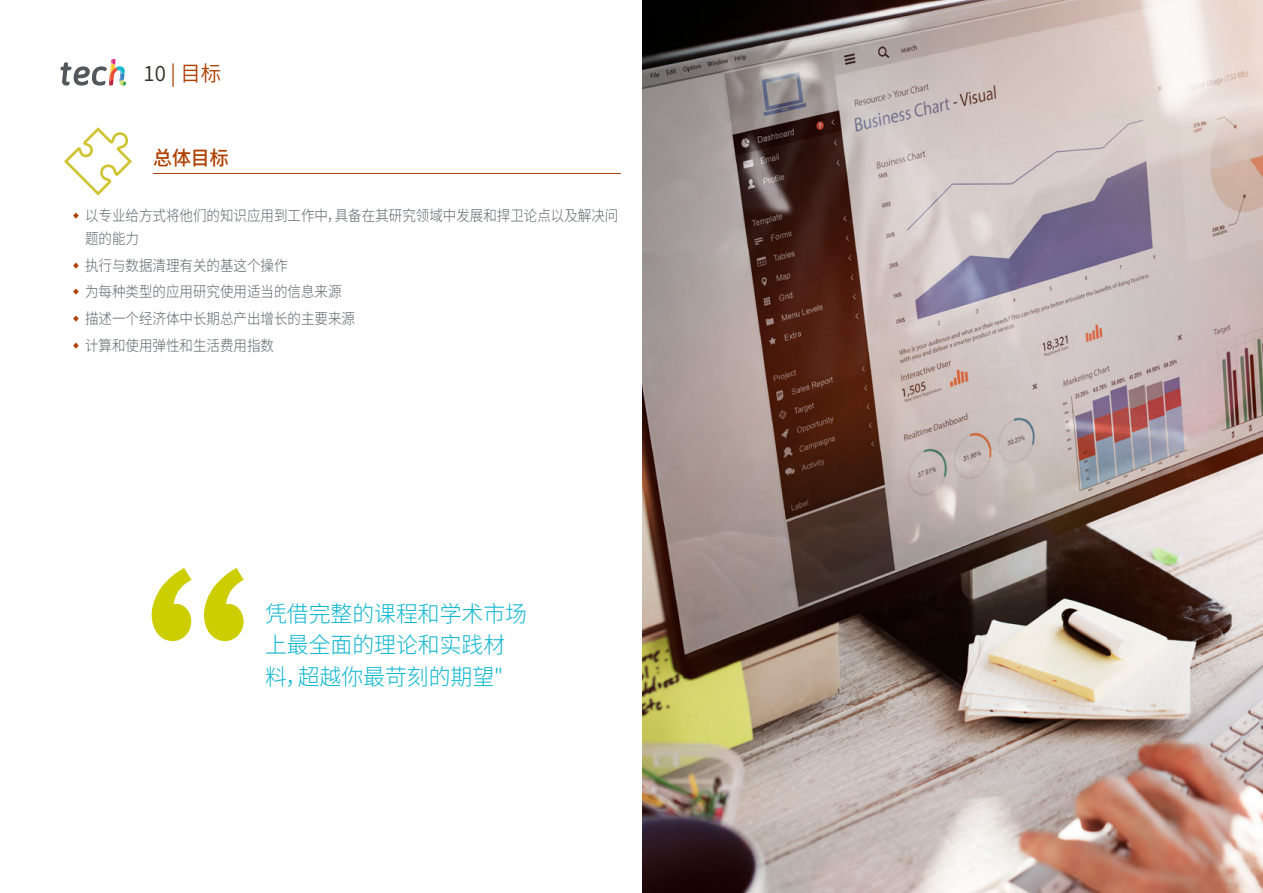
<style>
.page{position:relative;width:1263px;height:893px;background:#fff}
.page>*{position:absolute;margin:0;border:0;box-sizing:border-box;transform-origin:0 0}
.t1{font:300 22.5px/31.5px "Source Han Sans CN";color:#0fb6cf}
.t2{font:21px "Source Han Sans CN";color:#ae4000}
.t3{font:500 19.5px "Source Han Sans CN";color:#ae4000}
.t4{font:300 15px/26.7px "Source Han Sans CN";color:#61646a;scale:.9 1}
.s1{color:#312e20}
</style>
<div class="page">
<hr style="left:153px;top:173px;width:468px;height:1px;background:#ae4000">
<svg style="left:64px;top:127px;width:68px;height:69px"></svg>
<svg style="left:61px;top:59px;width:65px;height:27px"></svg>
<svg style="left:152px;top:568px;width:92px;height:73px"></svg>
<img style="left:642px;top:0;width:621px;height:893px">
<h2 class="t2" style="left:144px;top:61px;width:79px"><span class="s1">10</span> | 目标</h2>
<h3 class="t3" style="left:153px;top:147px;width:77px">总体目标</h3>
<p class="t4" style="left:85px;top:205px;width:594px;line-height:22.5px">以专业给方式将他们的知识应用到工作中，具备在其研究领域中发展和捍卫论点以及解决问题的能力</p>
<p class="t4" style="left:85px;top:252px;width:302px">执行与数据清理有关的基这个操作<br>为每种类型的应用研究使用适当的信息来源描述一个经济体中长期总产出增长的主要来源计算和使用弹性和生活费用指数</p>
<h1 class="t1" style="left:265px;top:598px;width:263px">凭借完整的课程和学术市场上最全面的理论和实践材料，超越你最苛刻的期望"</h1>
</div>
